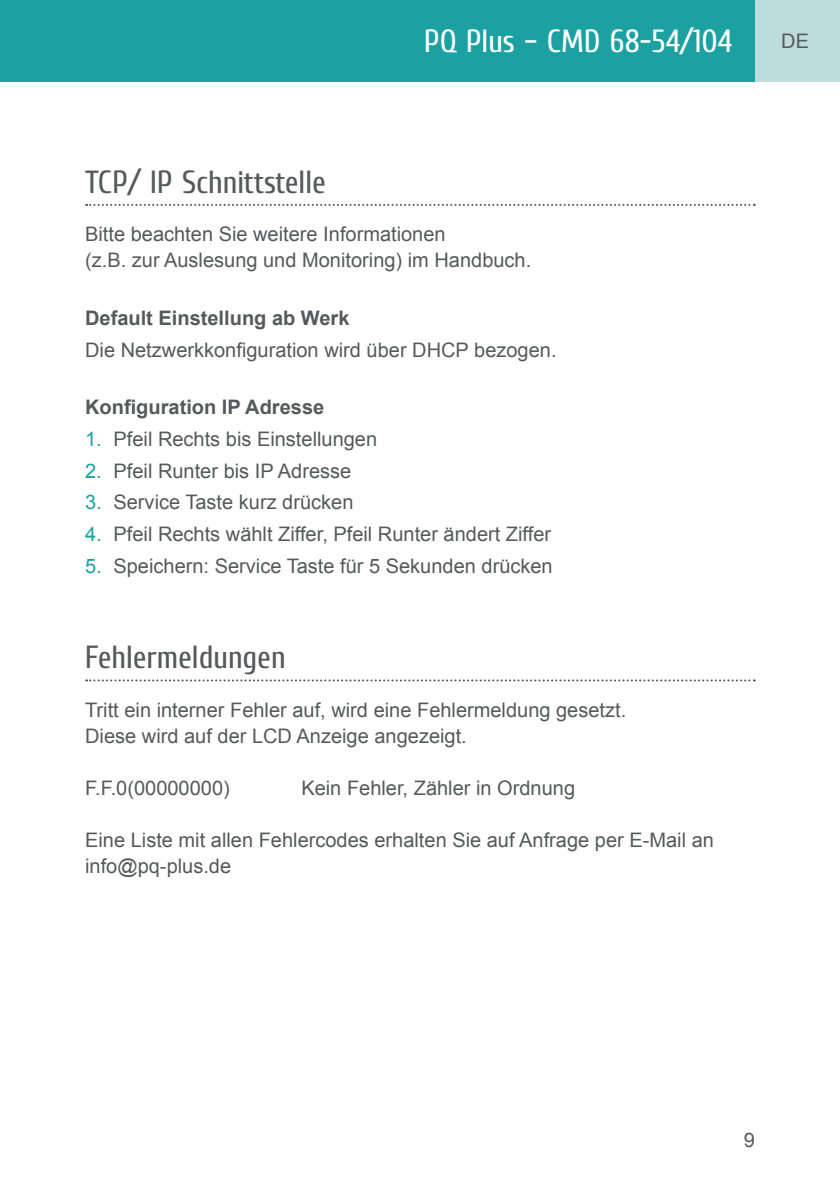
<style>
.page{position:relative;width:840px;height:1191px;background:#fff}
.page>*{position:absolute;margin:0;border:0;box-sizing:border-box;transform-origin:0 0}
.t1{font:32px "Cuprum";color:#57585a}
.t2{font:32px "Cuprum";color:#fff}
.t3{font:20px/26px "Arial";color:#57585a}
.t4{font:700 20px "Arial";color:#57585a}
.s1{color:#1ba1a1}
</style>
<div class="page">
<div style="left:0;top:0;width:839px;height:81px;background:#1ba1a1"></div>
<div style="left:754px;top:0;width:85px;height:81px;background:#bfdcdc"></div>
<svg style="left:86px;top:204px;width:668px;height:2px"></svg>
<svg style="left:86px;top:679px;width:668px;height:2px"></svg>
<h1 class="t2" style="left:424px;top:22px;width:309px">PQ Plus – CMD 68-54/104</h1>
<h1 class="t1" style="left:85px;top:163px;width:242px">TCP/ IP Schnittstelle</h1>
<p class="t3" style="left:85px;top:221px;width:447px">Bitte beachten Sie weitere Informationen<br>(z.B. zur Auslesung und Monitoring) im Handbuch.</p>
<p class="t4" style="left:85px;top:305px;width:266px">Default Einstellung ab Werk</p>
<p class="t3" style="left:85px;top:337px;width:472px">Die Netzwerkkonfiguration wird über DHCP bezogen.</p>
<p class="t4" style="left:85px;top:394px;width:240px">Konfiguration IP Adresse</p>
<p class="t3" style="left:85px;top:426px;width:293px"><span class="s1">1.</span> Pfeil Rechts bis Einstellungen</p>
<p class="t3" style="left:85px;top:458px;width:267px"><span class="s1">2.</span> Pfeil Runter bis IP Adresse</p>
<p class="t3" style="left:85px;top:489px;width:270px"><span class="s1">3.</span> Service Taste kurz drücken</p>
<p class="t3" style="left:85px;top:521px;width:467px"><span class="s1">4.</span> Pfeil Rechts wählt Ziffer, Pfeil Runter ändert Ziffer</p>
<p class="t3" style="left:85px;top:553px;width:469px"><span class="s1">5.</span> Speichern: Service Taste für 5 Sekunden drücken</p>
<h1 class="t1" style="left:85px;top:638px;width:202px">Fehlermeldungen</h1>
<p class="t3" style="left:85px;top:697px;width:542px">Tritt ein interner Fehler auf, wird eine Fehlermeldung gesetzt.<br>Diese wird auf der LCD Anzeige angezeigt.</p>
<p class="t3" style="left:85px;top:775px;width:146px">F.F.0(00000000)</p>
<p class="t3" style="left:301px;top:775px;width:275px">Kein Fehler, Zähler in Ordnung</p>
<p class="t3" style="left:85px;top:827px;width:630px">Eine Liste mit allen Fehlercodes erhalten Sie auf Anfrage per E-Mail an info@pq-plus.de</p>
<p class="t3" style="left:780px;top:28px;width:29px">DE</p>
<p class="t3" style="left:743px;top:1127px;width:13px">9</p>
</div>
